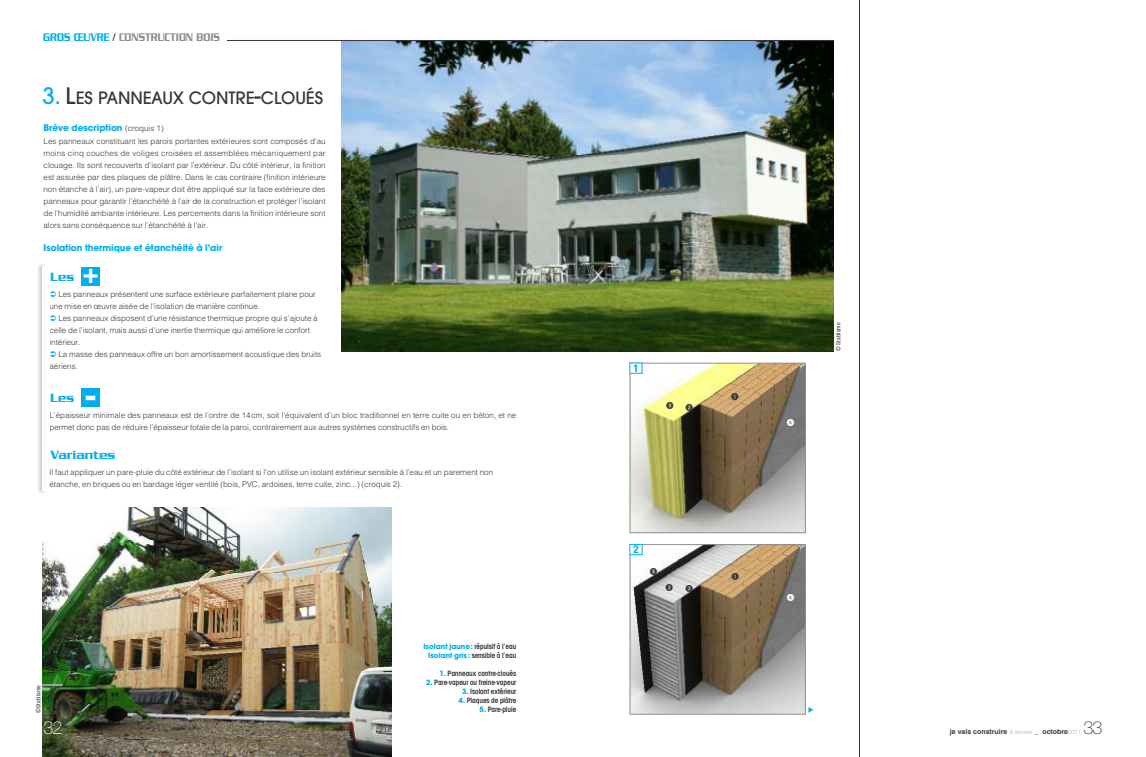
<style>
.page{position:relative;width:1146px;height:757px;background:#fff}
.page>*{position:absolute;margin:0;border:0;box-sizing:border-box;transform-origin:0 0}
.t1{font:500 30px "Serpentine LT";color:#fff}
.t2{font:500 18.8px "Avant Gard";color:#393839}
.t3{font:100 18px "Helvetica Neue LT";color:#393839}
.t4{font:100 18px "Helvetica Neue LT";color:#fff}
.t5{font:500 13px "Serpentine LT";color:#01aeeb}
.t6{font:500 12px "Serpentine LT";color:#8f8e8c;scale:.8 1}
.t7{font:700 condensed 11px "Helvetica Neue";color:#01aeeb}
.t8{font:700 10px "Avant Gard";color:#01aeeb}
.t9{font:10px "Dingbest Web";color:#393839}
.t10{font:10px "Dingbest Web";color:#fff}
.t11{font:300 8px/12px "Helvetica";color:#393839}
.t12{font:600 condensed 8px/9px "Avant Gard";color:#393839;text-align:center}
.t13{font:700 7px "Helvetica";color:#393839}
.t14{font:condensed 6px "Helvetica Neue";color:#393839}
.s1{color:#01aeeb}
.s2{color:#393839}
.s3{font-size:25px;color:#01aeeb}
.s4{font-size:25px}
.s5{font-family:"Helvetica";font-weight:300;font-size:8px;color:#393839}
.s6{font-weight:700;font-stretch:normal;color:#01aeeb}
.s7{font-family:"Helvetica Neue";font-weight:200;font-size:6px}
</style>
<div class="page">
<hr style="left:859px;top:0;width:1px;height:757px;background:#393839">
<img style="left:38px;top:264px;width:7px;height:229px">
<hr style="left:43px;top:266px;width:4px;height:225px;background:#fff">
<div style="left:82px;top:267px;width:18px;height:19px;background:#01aeeb"></div>
<div style="left:82px;top:389px;width:18px;height:18px;background:#01aeeb"></div>
<img style="left:43px;top:508px;width:348px;height:249px">
<img style="left:342px;top:41px;width:491px;height:310px">
<img style="left:631px;top:546px;width:172px;height:166px">
<div style="left:629px;top:544px;width:176px;height:170px;border:1px solid #8f8e8c"></div>
<div style="left:629px;top:544px;width:13px;height:11px;background:#fff"></div>
<div style="left:629px;top:544px;width:13px;height:11px;border:1px solid #01aeeb"></div>
<img style="left:631px;top:365px;width:172px;height:166px">
<div style="left:629px;top:363px;width:176px;height:170px;border:1px solid #8f8e8c"></div>
<div style="left:629px;top:363px;width:13px;height:10px;background:#fff"></div>
<hr style="left:227px;top:40px;width:606px;height:1px;background:#393839">
<h3 class="t6" style="left:43px;top:33px;width:222px"><span class="s1">GROS ŒUVRE</span> <span class="s2">/</span> CONSTRUCTION BOIS</h3>
<h2 class="t2" style="left:43px;top:86px;width:282px"><span class="s3">3.</span> <span class="s4">L</span>ES PANNEAUX CONTRE<span class="s4">-</span>CLOUÉS</h2>
<p class="t8" style="left:44px;top:122px;width:122px">Brève description <span class="s5">(croquis 1)</span></p>
<p class="t11" style="left:44px;top:135px;width:283px;text-align:justify">Les panneaux constituant les parois portantes extérieures sont composés d’au moins cinq couches de voliges croisées et assemblées mécaniquement par clouage. Ils sont recouverts d’isolant par l’extérieur. Du côté intérieur, la finition est assurée par des plaques de plâtre. Dans le cas contraire (finition intérieure non étanche à l’air), un pare-vapeur doit être appliqué sur la face extérieure des panneaux pour garantir l’étanchéité à l’air de la construction et protéger l’isolant de l’humidité ambiante intérieure. Les percements dans la finition intérieure sont alors sans conséquence sur l’étanchéité à l’air.</p>
<p class="t8" style="left:44px;top:242px;width:180px">Isolation thermique et étanchéité à l’air</p>
<h3 class="t5" style="left:50px;top:272px;width:25px">Les</h3>
<h1 class="t1" style="left:82px;top:264px;width:19px">+</h1>
<p class="t11" style="left:49px;top:288px;width:268px;text-indent:9px">Les panneaux présentent une surface extérieure parfaitement plane pour une mise en œuvre aisée de l’isolation de manière continue.</p>
<p class="t11" style="left:49px;top:312px;width:270px;text-indent:9px">Les panneaux disposent d’une résistance thermique propre qui s’ajoute à celle de l’isolant, mais aussi d’une inertie thermique qui améliore le confort intérieur.</p>
<p class="t11" style="left:49px;top:348px;width:273px;text-indent:9px">La masse des panneaux offre un bon amortissement acoustique des bruits aériens.</p>
<h3 class="t5" style="left:50px;top:394px;width:25px">Les</h3>
<h1 class="t1" style="left:85px;top:386px;width:13px">-</h1>
<p class="t11" style="left:49px;top:409px;width:468px">L’épaisseur minimale des panneaux est de l’ordre de 14cm, soit l’équivalent d’un bloc traditionnel en terre cuite ou en béton, et ne permet donc pas de réduire l’épaisseur totale de la paroi, contrairement aux autres systèmes constructifs en bois.</p>
<h3 class="t5" style="left:50px;top:451px;width:66px">Variantes</h3>
<p class="t11" style="left:49px;top:466px;width:445px">Il faut appliquer un pare-pluie du côté extérieur de l’isolant si l’on utilise un isolant extérieur sensible à l’eau et un parement non étanche, en briques ou en bardage léger ventilé (bois, PVC, ardoises, terre cuite, zinc...) (croquis 2).</p>
<p class="t14" style="left:36px;top:713px;width:30px;rotate:-90deg">© Stabilame</p>
<p class="t12" style="left:423px;top:642px;width:94px"><span class="s6">Isolant jaune:</span> répulsif à l’eau<br><span class="s6">Isolant gris:</span> sensible à l’eau</p>
<p class="t12" style="left:439px;top:669px;width:78px"><span class="s6">1.</span> Panneaux contre-cloués</p>
<p class="t12" style="left:426px;top:678px;width:92px"><span class="s6">2.</span> Pare-vapeur ou freine-vapeur</p>
<p class="t12" style="left:462px;top:687px;width:56px"><span class="s6">3.</span> Isolant extérieur</p>
<p class="t12" style="left:458px;top:696px;width:59px"><span class="s6">4.</span> Plaques de plâtre</p>
<p class="t12" style="left:479px;top:705px;width:38px"><span class="s6">5.</span> Pare-pluie</p>
<h3 class="t4" style="left:44px;top:721px;width:21px">32</h3>
<h3 class="t7" style="left:633px;top:364px;width:7px">1</h3>
<p class="t9" style="left:666px;top:401px;width:29px">3 2</p>
<p class="t9" style="left:730px;top:391px;width:10px">1</p>
<h3 class="t7" style="left:633px;top:545px;width:7px">2</h3>
<p class="t9" style="left:649px;top:567px;width:10px">5</p>
<p class="t9" style="left:665px;top:583px;width:30px">3 2</p>
<p class="t9" style="left:731px;top:571px;width:10px">1</p>
<p class="t10" style="left:786px;top:417px;width:10px">4</p>
<p class="t14" style="left:836px;top:351px;width:30px;rotate:-90deg">© Stabilame</p>
<p class="t10" style="left:786px;top:592px;width:10px">4</p>
<p class="t13" style="left:949px;top:729px;width:133px">je vais construire <span class="s7">&amp; rénover</span> _ octobre<span class="s7">2011</span></p>
<h3 class="t3" style="left:1083px;top:721px;width:21px">33</h3>
</div>
